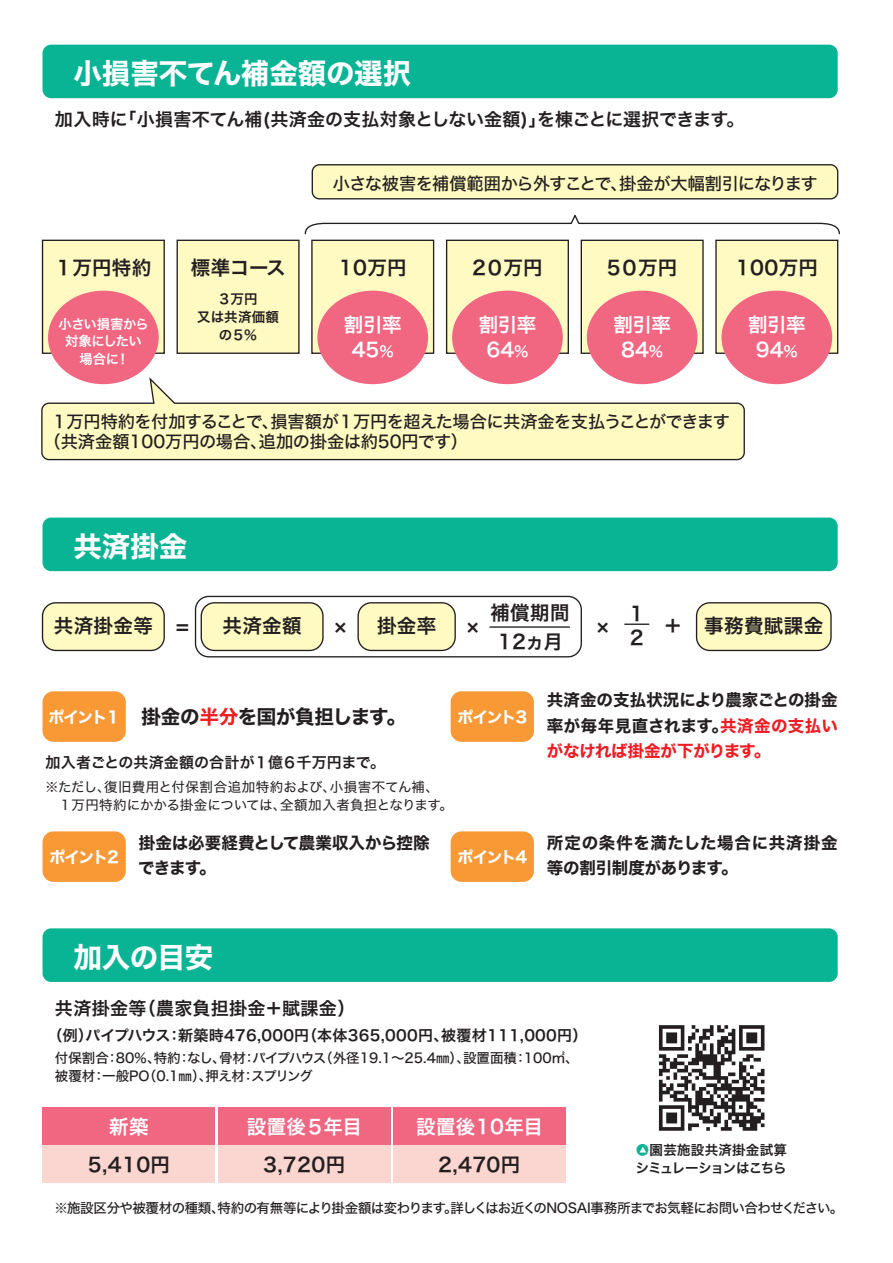
<style>
.page{position:relative;width:893px;height:1263px;background:#fff}
.page>*{position:absolute;margin:0;border:0;box-sizing:border-box;transform-origin:0 0}
.t1{font:28.5px "Hira Kaku Std W7";color:#fff}
.t2{font:19.5px/28.5px "Hira Kaku Std W6";letter-spacing:.02em;color:#231f20;text-align:center}
.t3{font:19.5px/25.5px "Hira Kaku Std W6";letter-spacing:-.01em;color:#fff;text-align:center}
.t4{font:19.5px "Hira Kaku Std W7";letter-spacing:-.015em;color:#231f20}
.t5{font:19.5px "Hira Kaku Std W6";letter-spacing:.02em;color:#fff}
.t6{font:18px "Hira Kaku Std W6";letter-spacing:.005em;color:#231f20}
.t7{font:17.25px/20.1px "Hira Kaku Std W5";letter-spacing:-.03em;color:#231f20}
.t8{font:16.5px/25.5px "Hira Kaku Std W7";letter-spacing:-.005em;color:#231f20;text-align:justify}
.t9{font:16.5px/25.5px "Hira Kaku Std W7";letter-spacing:.03em;color:#231f20}
.t10{font:15.9px "Hira Kaku Std W7";letter-spacing:-.08em;color:#fff}
.t11{font:15px "Hira Kaku Std W6";letter-spacing:.02em;color:#231f20}
.t12{font:15px "Hira Kaku Std W6";color:#231f20}
.t13{font:13.5px/18px "Hira Kaku Std W5";color:#231f20}
.t14{font:13.5px "Hira Kaku Std W5";letter-spacing:-.045em;color:#231f20}
.t15{font:13.5px/18px "Hira Kaku Std W4";letter-spacing:.01em;color:#231f20}
.t16{font:13.5px/18px "Hira Kaku Std W6";letter-spacing:-.025em;color:#231f20}
.t17{font:13.5px/18px "Hira Kaku Std W6";letter-spacing:.005em;color:#231f20;text-align:center}
.t18{font:13.35px/17.4px "Hira Kaku Std W6";letter-spacing:-.02em;color:#fff;text-align:center}
.s1{font-size:15px}
.s2{font-size:15.9px;color:#fff}
.s3{color:#ee1d23}
.s4{color:#09b495}
</style>
<div class="page">
<svg style="left:41px;top:375px;width:704px;height:86px"></svg>
<div style="left:312px;top:165px;width:526px;height:34px;background:#fffac1;border-radius:7px"></div>
<div style="left:312px;top:164px;width:526px;height:35px;border:1px solid #231f20;border-radius:7px"></div>
<div style="left:43px;top:45px;width:795px;height:53px;background:#09b495;border-radius:9px"></div>
<div style="left:43px;top:928px;width:795px;height:54px;background:#09b495;border-radius:9px"></div>
<div style="left:42px;top:240px;width:123px;height:114px;background:#fffac1;border:1px solid #231f20"></div>
<div style="left:48px;top:291px;width:111px;height:93px;background:#f16681;border-radius:50%"></div>
<div style="left:177px;top:240px;width:123px;height:114px;background:#fffac1;border:1px solid #231f20"></div>
<div style="left:311px;top:240px;width:123px;height:114px;background:#fffac1;border:1px solid #231f20"></div>
<div style="left:317px;top:291px;width:111px;height:93px;background:#f16681;border-radius:50%"></div>
<div style="left:446px;top:240px;width:123px;height:114px;background:#fffac1;border:1px solid #231f20"></div>
<div style="left:452px;top:291px;width:111px;height:93px;background:#f16681;border-radius:50%"></div>
<div style="left:581px;top:240px;width:123px;height:114px;background:#fffac1;border:1px solid #231f20"></div>
<div style="left:587px;top:291px;width:110px;height:93px;background:#f16681;border-radius:50%"></div>
<div style="left:715px;top:240px;width:123px;height:114px;background:#fffac1;border:1px solid #231f20"></div>
<div style="left:721px;top:291px;width:111px;height:93px;background:#f16681;border-radius:50%"></div>
<svg style="left:304px;top:215px;width:536px;height:20px"></svg>
<div style="left:43px;top:518px;width:795px;height:53px;background:#09b495;border-radius:9px"></div>
<div style="left:43px;top:603px;width:121px;height:47px;background:#fffac1;border-radius:13px"></div>
<div style="left:42px;top:602px;width:123px;height:49px;border:1px solid #231f20;border-radius:13px"></div>
<div style="left:201px;top:603px;width:122px;height:47px;background:#fffac1;border-radius:13px"></div>
<div style="left:201px;top:602px;width:123px;height:49px;border:1px solid #231f20;border-radius:13px"></div>
<div style="left:195px;top:596px;width:387px;height:61px;border:1px solid #231f20;border-radius:13px"></div>
<div style="left:358px;top:603px;width:97px;height:47px;background:#fffac1;border-radius:13px"></div>
<div style="left:357px;top:602px;width:99px;height:49px;border:1px solid #231f20;border-radius:13px"></div>
<div style="left:697px;top:603px;width:134px;height:47px;background:#fffac1;border-radius:13px"></div>
<div style="left:696px;top:602px;width:136px;height:49px;border:1px solid #231f20;border-radius:13px"></div>
<hr style="left:624px;top:623px;width:25px;height:2px;background:#231f20">
<hr style="left:490px;top:626px;width:80px;height:2px;background:#231f20">
<div style="left:43px;top:691px;width:83px;height:51px;background:#f89936;border-radius:11px"></div>
<div style="left:451px;top:691px;width:83px;height:51px;background:#f89936;border-radius:11px"></div>
<div style="left:451px;top:831px;width:83px;height:51px;background:#f89936;border-radius:11px"></div>
<div style="left:43px;top:831px;width:83px;height:51px;background:#f89936;border-radius:11px"></div>
<div style="left:43px;top:1107px;width:172px;height:38px;background:#f16681"></div>
<div style="left:43px;top:1145px;width:172px;height:38px;background:#fbd5cf"></div>
<div style="left:218px;top:1107px;width:173px;height:38px;background:#f16681"></div>
<div style="left:218px;top:1145px;width:173px;height:38px;background:#fbd5cf"></div>
<div style="left:393px;top:1107px;width:173px;height:38px;background:#f16681"></div>
<div style="left:393px;top:1145px;width:173px;height:38px;background:#fbd5cf"></div>
<svg style="left:659px;top:1025px;width:105px;height:106px"></svg>
<h1 class="t1" style="left:73px;top:51px;width:339px">小損害不てん補金額の選択</h1>
<p class="t6" style="left:55px;top:105px;width:691px">加入時に「小損害不てん補(共済金の支払対象としない金額)」を棟ごとに選択できます。</p>
<p class="t2" style="left:54px;top:254px;width:99px">１万円特約</p>
<p class="t18" style="left:59px;top:315px;width:92px">小さい損害から対象にしたい場合に！</p>
<p class="t2" style="left:191px;top:254px;width:96px">標準コース</p>
<p class="t17" style="left:197px;top:290px;width:83px">３万円<br>又は共済価額の５％</p>
<p class="t7" style="left:333px;top:173px;width:486px">小さな被害を補償範囲から外すことで、掛金が大幅割引になります</p>
<p class="t2" style="left:339px;top:254px;width:69px">10万円</p>
<p class="t3" style="left:344px;top:312px;width:59px">割引率<br>45<span class="s1">％</span></p>
<p class="t2" style="left:472px;top:254px;width:72px">2０万円</p>
<p class="t3" style="left:479px;top:312px;width:59px">割引率<br>64<span class="s1">％</span></p>
<p class="t2" style="left:607px;top:254px;width:72px">5０万円</p>
<p class="t3" style="left:613px;top:312px;width:59px">割引率<br>84<span class="s1">％</span></p>
<p class="t2" style="left:736px;top:254px;width:84px">100万円</p>
<p class="t3" style="left:748px;top:312px;width:59px">割引率<br>94<span class="s1">％</span></p>
<p class="t7" style="left:44px;top:412px;width:688px;text-indent:7px">１万円特約を付加することで、損害額が１万円を超えた場合に共済金を支払うことができます（共済金額100万円の場合、追加の掛金は約50円です）</p>
<h1 class="t1" style="left:73px;top:524px;width:115px">共済掛金</h1>
<p class="t2" style="left:490px;top:599px;width:81px">補償期間<br>12ヵ月</p>
<p class="t2" style="left:630px;top:602px;width:15px;line-height:24.2px;text-align:left">1<br>2</p>
<p class="t2" style="left:54px;top:612px;width:137px">共済掛金等 =</p>
<p class="t2" style="left:223px;top:612px;width:81px">共済金額</p>
<p class="t2" style="left:334px;top:612px;width:15px">×</p>
<p class="t2" style="left:377px;top:612px;width:61px">掛金率</p>
<p class="t2" style="left:466px;top:612px;width:15px">×</p>
<p class="t2" style="left:596px;top:612px;width:15px">×</p>
<p class="t2" style="left:663px;top:612px;width:162px">＋ 事務費賦課金</p>
<p class="t4" style="left:48px;top:701px;width:359px"><span class="s2">ポイント１</span> 掛金の<span class="s3">半分</span>を国が負担します。</p>
<p class="t12" style="left:46px;top:751px;width:341px">加入者ごとの共済金額の合計が１億６千万円まで。</p>
<p class="t15" style="left:45px;top:778px;width:409px">※ただし、復旧費用と付保割合追加特約および、小損害不てん補、　１万円特約にかかる掛金については、全額加入者負担となります。</p>
<p class="t10" style="left:457px;top:704px;width:71px">ポイント3</p>
<p class="t8" style="left:547px;top:688px;width:293px">共済金の支払状況により農家ごとの掛金率が毎年見直されます。<span class="s3">共済金の支払いがなければ掛金が下がります。</span></p>
<p class="t10" style="left:49px;top:844px;width:71px">ポイント2</p>
<p class="t8" style="left:138px;top:830px;width:293px">掛金は必要経費として農業収入から控除できます。</p>
<p class="t10" style="left:457px;top:844px;width:71px">ポイント4</p>
<p class="t9" style="left:547px;top:830px;width:292px">所定の条件を満たした場合に共済掛金等の割引制度があります。</p>
<h1 class="t1" style="left:73px;top:934px;width:142px">加入の目安</h1>
<p class="t6" style="left:55px;top:995px;width:302px">共済掛金等（農家負担掛金＋賦課金）</p>
<p class="t11" style="left:47px;top:1023px;width:541px">（例）パイプハウス：新築時476,000円（本体365,000円、被覆材111,000円）</p>
<p class="t13" style="left:55px;top:1049px;width:525px">付保割合：80％、特約：なし、骨材：パイプハウス（外径19.1～25.4㎜）、設置面積：100㎡、被覆材：一般PO（0.1㎜）、押え材：スプリング</p>
<p class="t3" style="left:109px;top:1115px;width:41px">新築</p>
<p class="t2" style="left:88px;top:1151px;width:84px">5,410円</p>
<p class="t3" style="left:247px;top:1115px;width:117px">設置後５年目</p>
<p class="t2" style="left:263px;top:1151px;width:84px">3,720円</p>
<p class="t5" style="left:416px;top:1112px;width:128px">設置後10年目</p>
<p class="t2" style="left:438px;top:1151px;width:84px">2,470円</p>
<p class="t16" style="left:635px;top:1141px;width:153px"><span class="s4">●</span>園芸施設共済掛金試算シミュレーションはこちら</p>
<p class="t14" style="left:54px;top:1198px;width:790px">※施設区分や被覆材の種類、特約の有無等により掛金額は変わります。詳しくはお近くのNOSAI事務所までお気軽にお問い合わせください。</p>
</div>
